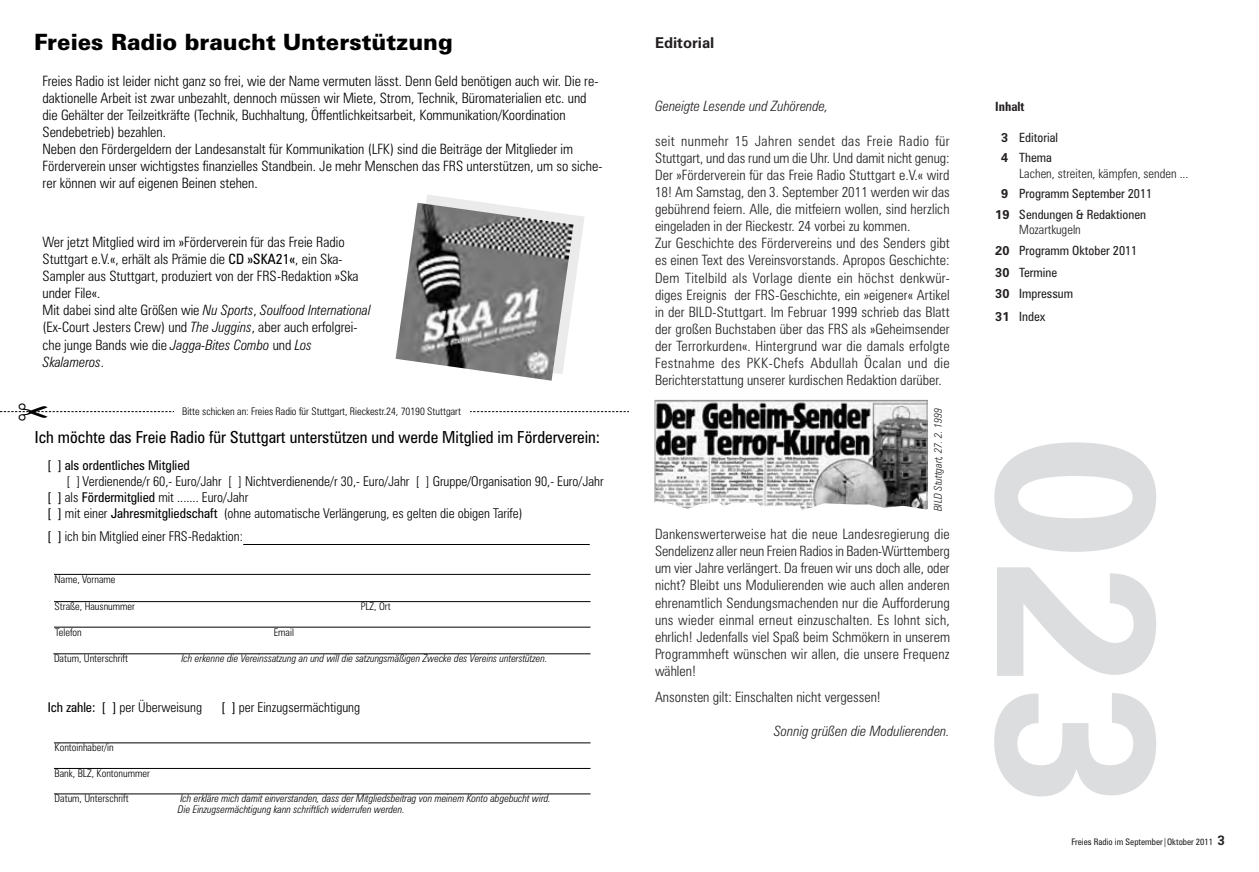
<style>
.page{position:relative;width:1259px;height:872px;background:#fff}
.page>*{position:absolute;margin:0;border:0;box-sizing:border-box;transform-origin:0 0}
.t1{font:700 225px "Zurich BT";color:#dcdddf}
.t2{font:900 22.5px "Zurich BT";color:#000}
.t3{font:condensed 16.65px "Zurich BT";color:#000}
.t4{font:700 15px "Zurich BT";color:#231f20}
.t5{font:300 condensed 14.25px/17.1px "Zurich BT";letter-spacing:.005em;color:#231f20}
.t6{font:300 condensed 14.25px/17.1px "Zurich BT";color:#000}
.t7{font:italic 300 condensed 14.25px "Zurich BT";color:#231f20}
.t8{font:300 condensed 13.5px/16.2px "Zurich BT";color:#000}
.t9{font:condensed 13.5px "Zurich BT";color:#000}
.t10{font:condensed 12.75px/20.7px "Zurich BT";color:#231f20}
.t11{font:300 condensed 12.75px "Zurich BT";color:#231f20}
.t12{font:700 condensed 12.75px "Zurich BT";color:#231f20}
.t13{font:italic 300 condensed 10.8px "Zurich BT";color:#231f20}
.t14{font:italic 300 condensed 10.5px/10.1px "Zurich BT";color:#000}
.t15{font:300 condensed 10.5px "Zurich BT";color:#000}
.t16{font:condensed 9px "Zurich BT";color:#231f20}
.s1{font-weight:400}
.s2{font-style:italic}
.s3{font-weight:700;font-stretch:normal}
.s4{font-weight:300}
.s5{font-weight:700;font-stretch:normal;font-size:13.5px}
</style>
<div class="page">
<hr style="left:54px;top:574px;width:536px;height:1px;background:#000">
<hr style="left:54px;top:601px;width:536px;height:1px;background:#000">
<hr style="left:54px;top:627px;width:536px;height:1px;background:#000">
<hr style="left:53px;top:653px;width:537px;height:1px;background:#000">
<hr style="left:54px;top:742px;width:536px;height:1px;background:#000">
<hr style="left:54px;top:768px;width:536px;height:1px;background:#000">
<hr style="left:54px;top:793px;width:536px;height:1px;background:#000">
<svg style="left:417px;top:195px;width:167px;height:101px"></svg>
<img style="left:395px;top:203px;width:178px;height:178px">
<hr style="left:243px;top:544px;width:347px;height:1px;background:#000">
<img style="left:657px;top:402px;width:268px;height:99px">
<div style="left:655px;top:400px;width:272px;height:122px;border:1px solid #939598"></div>
<svg style="left:654px;top:501px;width:274px;height:21px"></svg>
<svg style="left:0;top:411px;width:628px;height:2px"></svg>
<h2 class="t2" style="left:34px;top:29px;width:420px">Freies Radio braucht Unterstützung</h2>
<p class="t6" style="left:43px;top:72px;width:561px">Freies Radio ist leider nicht ganz so frei, wie der Name vermuten lässt. Denn Geld benötigen auch wir. Die re&shy;daktionelle Arbeit ist zwar unbezahlt, dennoch müssen wir Miete, Strom, Technik, Büromaterialien etc. und die Gehälter der Teilzeitkräfte (Technik, Buchhaltung, Öffentlichkeitsarbeit, Kommunikation/Koordination Sendebetrieb) bezahlen.<br>Neben den Fördergeldern der Landesanstalt für Kommunikation (LFK) sind die Beiträge der Mitglieder im Förderverein unser wichtigstes finanzielles Standbein. Je mehr Menschen das FRS unterstützen, um so siche&shy;rer können wir auf eigenen Beinen stehen.</p>
<p class="t4" style="left:34px;top:32px;width:50px">Thema</p>
<p class="t6" style="left:43px;top:233px;width:330px">Wer jetzt Mitglied wird im »Förderverein für das Freie Radio Stuttgart e.V.«, erhält als Prämie die <span class="s1">CD »SKA21«</span>, ein Ska-Sampler aus Stuttgart, produziert von der FRS-Redaktion »Ska under File«.<br>Mit dabei sind alte Größen wie <span class="s2">Nu Sports</span>, <span class="s2">Soulfood International </span>(Ex-Court Jesters Crew) und <span class="s2">The Juggins</span>, aber auch erfolgrei&shy;che junge Bands wie die <span class="s2">Jagga-Bites Combo</span> und <span class="s2">Los Skalameros</span>.</p>
<p class="t15" style="left:182px;top:404px;width:280px">Bitte schicken an: Freies Radio für Stuttgart, Rieckestr.24, 70190 Stuttgart</p>
<p class="t3" style="left:35px;top:427px;width:566px">Ich möchte das Freie Radio für Stuttgart unterstützen und werde Mitglied im Förderverein:</p>
<p class="t9" style="left:47px;top:457px;width:144px">[ ] als ordentliches Mitglied</p>
<p class="t8" style="left:47px;top:473px;width:558px;text-indent:19px">[ ] Verdienende/r 60,- Euro/Jahr [ ] Nichtverdienende/r 30,- Euro/Jahr [ ] Gruppe/Organisation 90,- Euro/Jahr <span class="s1">[ ]</span> als <span class="s1">Fördermitglied</span> mit ....... Euro/Jahr<br><span class="s1">[ ]</span> mit einer <span class="s1">Jahresmitgliedschaft</span> (ohne automatische Verlängerung, es gelten die obigen Tarife)</p>
<p class="t8" style="left:47px;top:528px;width:197px"><span class="s1">[ ]</span> ich bin Mitglied einer FRS-Redaktion:</p>
<p class="t15" style="left:55px;top:573px;width:62px">Name, Vorname</p>
<p class="t15" style="left:55px;top:600px;width:82px">Straße, Hausnummer</p>
<p class="t15" style="left:361px;top:600px;width:31px">PLZ, Ort</p>
<p class="t15" style="left:55px;top:625px;width:28px">Telefon</p>
<p class="t15" style="left:274px;top:625px;width:22px">Email</p>
<p class="t15" style="left:54px;top:652px;width:76px">Datum, Unterschrift</p>
<p class="t14" style="left:181px;top:653px;width:367px">Ich erkenne die Vereinssatzung an und will die satzungsmäßigen Zwecke des Vereins unterstützen.</p>
<p class="t8" style="left:48px;top:698px;width:156px"><span class="s1">Ich zahle: [ ]</span> per Überweisung</p>
<p class="t8" style="left:221px;top:698px;width:140px"><span class="s1">[ ]</span> per Einzugsermächtigung</p>
<p class="t15" style="left:55px;top:741px;width:61px">Kontoinhaber/in</p>
<p class="t15" style="left:55px;top:767px;width:97px">Bank, BLZ, Kontonummer</p>
<p class="t15" style="left:55px;top:792px;width:76px">Datum, Unterschrift</p>
<p class="t14" style="left:178px;top:793px;width:374px">Ich erkläre mich damit einverstanden, dass der Mitgliedsbeitrag von meinem Konto abgebucht wird.<br>Die Einzugsermächtigung kann schriftlich widerrufen werden.</p>
<p class="t4" style="left:655px;top:34px;width:61px">Editorial</p>
<p class="t7" style="left:655px;top:98px;width:175px">Geneigte Lesende und Zuhörende,</p>
<p class="t5" style="left:655px;top:132px;width:296px">seit nunmehr 15 Jahren sendet das Freie Radio für Stuttgart, und das rund um die Uhr. Und damit nicht genug:<br>Der »Förderverein für das Freie Radio Stuttgart e.V.« wird 18! Am Samstag, den 3. September 2011 werden wir das gebührend feiern. Alle, die mitfeiern wollen, sind herzlich eingeladen in der Rieckestr. 24 vorbei zu kommen.<br>Zur Geschichte des Fördervereins und des Senders gibt es einen Text des Vereinsvorstands. Apropos Geschichte:<br>Dem Titelbild als Vorlage diente ein höchst denkwür&shy;diges Ereignis der FRS-Geschichte, ein »eigener« Artikel in der BILD-Stuttgart. Im Februar 1999 schrieb das Blatt der großen Buchstaben über das FRS als »Geheimsender der Terrorkurden«. Hintergrund war die damals erfolgte Festnahme des PKK-Chefs Abdullah Öcalan und die Berichterstattung unserer kurdischen Redaktion darüber.</p>
<p class="t13" style="left:931px;top:511px;width:104px;rotate:-90deg">BILD Stuttgart, 27. 2. 1999</p>
<p class="t5" style="left:655px;top:525px;width:296px;text-align:justify">Dankenswerterweise hat die neue Landesregierung die Sendelizenz aller neun Freien Radios in Baden-Württemberg um vier Jahre verlängert. Da freuen wir uns doch alle, oder nicht? Bleibt uns Modulierenden wie auch allen anderen ehrenamtlich Sendungsmachenden nur die Aufforderung uns wieder einmal erneut einzuschalten. Es lohnt sich, ehrlich! Jedenfalls viel Spaß beim Schmökern in unserem Programmheft wünschen wir allen, die unsere Frequenz wählen!</p>
<p class="t5" style="left:655px;top:688px;width:227px">Ansonsten gilt: Einschalten nicht vergessen!</p>
<p class="t7" style="left:774px;top:722px;width:177px">Sonnig grüßen die Modulierenden.</p>
<p class="t12" style="left:995px;top:99px;width:31px">Inhalt</p>
<p class="t10" style="left:1001px;top:126px;width:58px"><span class="s3">3</span> Editorial<br><span class="s3">4</span> Thema</p>
<p class="t11" style="left:1019px;top:165px;width:171px">Lachen, streiten, kämpfen, senden ...</p>
<p class="t10" style="left:1001px;top:183px;width:152px"><span class="s3">9</span> Programm September 2011</p>
<p class="t10" style="left:995px;top:204px;width:152px"><span class="s3">19</span> Sendungen &amp; Redaktionen</p>
<p class="t10" style="left:995px;top:219px;width:144px;text-indent:24px"><span class="s4">Mozartkugeln<br></span><span class="s3">20</span> Programm Oktober 2011</p>
<p class="t10" style="left:995px;top:262px;width:79px"><span class="s3">30</span> Termine<br><span class="s3">30</span> Impressum</p>
<p class="t10" style="left:995px;top:306px;width:52px"><span class="s3">31</span> Index</p>
<h1 class="t1" style="left:1214px;top:435px;width:375px;rotate:90deg">023</h1>
<p class="t16" style="left:1071px;top:836px;width:155px">Freies Radio im September|Oktober 2011 <span class="s5">3</span></p>
</div>
